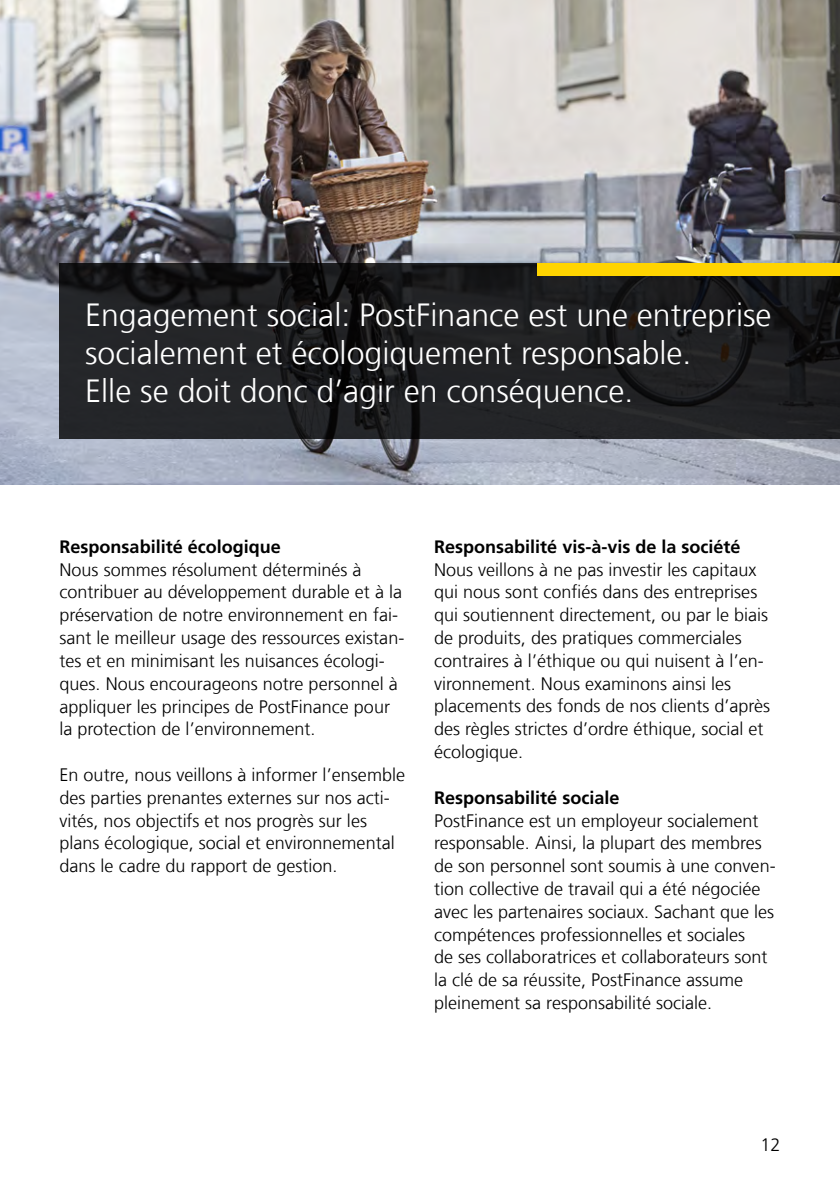
<style>
.page{position:relative;width:840px;height:1191px;background:#fff}
.page>*{position:absolute;margin:0;border:0;box-sizing:border-box;transform-origin:0 0}
.t1{font:300 32px/38px "Frutiger LT Com";color:#fff}
.t2{font:300 18px/22.8px "Frutiger LT Com";color:#000}
.t3{font:700 18px "Frutiger LT Com";color:#000}
</style>
<div class="page">
<img style="left:0;top:0;width:839px;height:484px">
<svg style="left:60px;top:264px;width:779px;height:175px;fill:#212224"></svg>
<div style="left:537px;top:264px;width:302px;height:12px;background:#ffd400"></div>
<h2 class="t1" style="left:85px;top:296px;width:687px">Engagement social: PostFinance est une entreprise socialement et écologiquement responsable.<br>Elle se doit donc d’agir en conséquence.</h2>
<h3 class="t3" style="left:60px;top:536px;width:223px">Responsabilité écologique</h3>
<p class="t2" style="left:60px;top:558px;width:346px">Nous sommes résolument déterminés à contribuer au développement durable et à la préservation de notre environnement en fai&shy;sant le meilleur usage des ressources existan&shy;tes et en minimisant les nuisances écologi&shy;ques. Nous encourageons notre personnel à appliquer les principes de PostFinance pour la protection de l’environnement.</p>
<p class="t2" style="left:60px;top:763px;width:347px">En outre, nous veillons à informer l’ensemble des parties prenantes externes sur nos acti&shy;vités, nos objectifs et nos progrès sur les plans écologique, social et environnemental dans le cadre du rapport de gestion.</p>
<h3 class="t3" style="left:434px;top:536px;width:308px">Responsabilité vis-à-vis de la société</h3>
<p class="t2" style="left:434px;top:558px;width:337px">Nous veillons à ne pas investir les capitaux qui nous sont confiés dans des entreprises qui soutiennent directement, ou par le biais de produits, des pratiques commerciales contraires à l’éthique ou qui nuisent à l’en&shy;vironnement. Nous examinons ainsi les placements des fonds de nos clients d’après des règles strictes d’ordre éthique, social et écologique.</p>
<h3 class="t3" style="left:434px;top:787px;width:187px">Responsabilité sociale</h3>
<p class="t2" style="left:434px;top:809px;width:343px">PostFinance est un employeur socialement responsable. Ainsi, la plupart des membres de son personnel sont soumis à une conven&shy;tion collective de travail qui a été négociée avec les partenaires sociaux. Sachant que les compétences professionnelles et sociales<br>de ses collaboratrices et collaborateurs sont la clé de sa réussite, PostFinance assume pleinement sa responsabilité sociale.</p>
<p class="t2" style="left:760px;top:1133px;width:22px">12</p>
</div>
